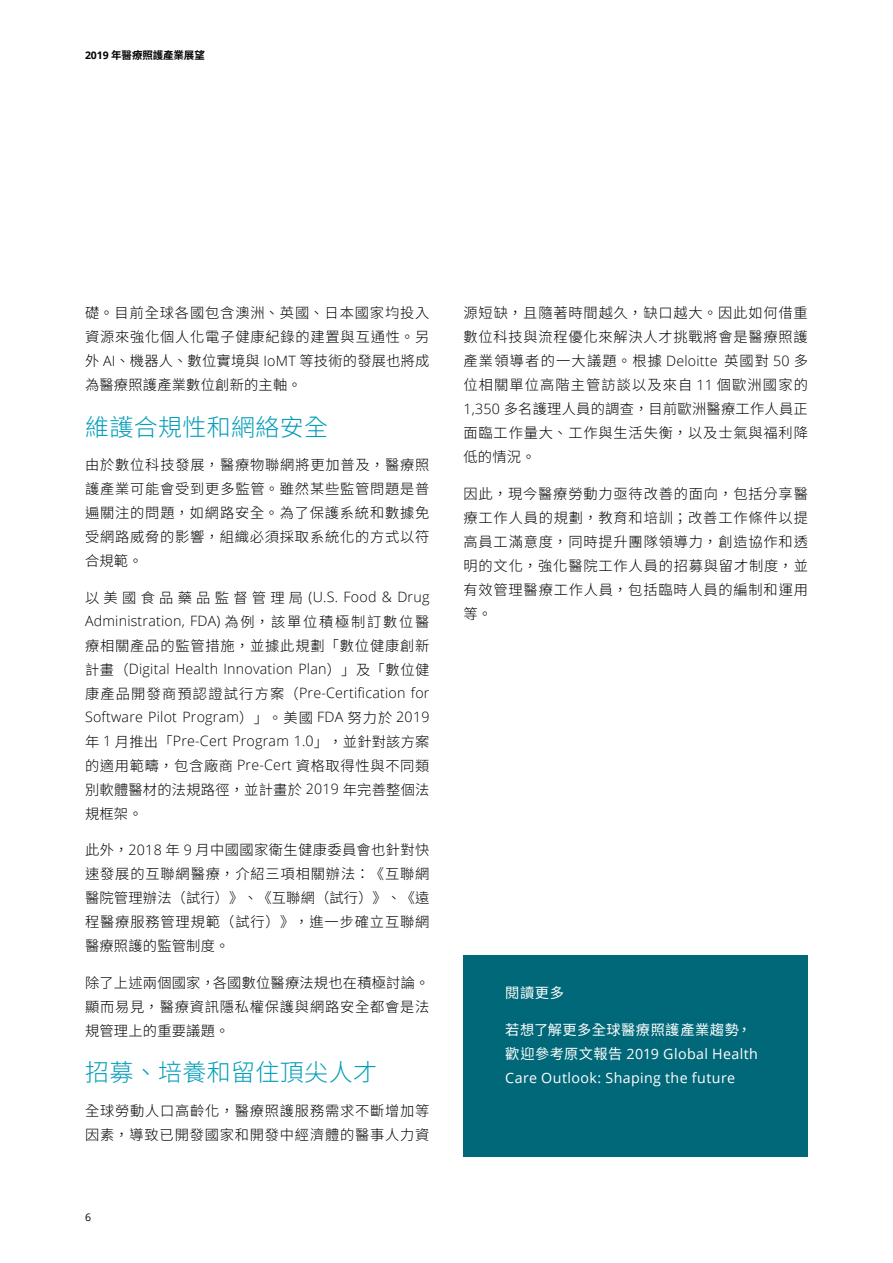
<style>
.page{position:relative;width:893px;height:1263px;background:#fff}
.page>*{position:absolute;margin:0;border:0;box-sizing:border-box;transform-origin:0 0}
.t1{font:300 24px "Noto Sans CJ Ktc";letter-spacing:.015em;color:#009db9}
.t2{font:300 14.25px/24px "Noto Sans CJ Ktc";letter-spacing:.055em;color:#000;text-align:justify}
.t3{font:300 14.25px/24px "Open Sans";letter-spacing:.015em;color:#000}
.t4{font:14.25px/24px "Open Sans";letter-spacing:.03em;color:#fff}
.t5{font:14.25px "Noto Sans CJ Ktc";letter-spacing:.035em;color:#fff}
.t6{font:700 10.5px "Noto Sans CJ Ktc";letter-spacing:-.01em;color:#000}
.t7{font:10.5px "Open Sans";color:#000}
.s1{font-family:"Open Sans"}
.s2{font-family:"Noto Sans CJ Ktc"}
</style>
<div class="page">
<div style="left:463px;top:955px;width:345px;height:202px;background:#006878"></div>
<p class="t6" style="left:85px;top:50px;width:121px"><span class="s1">2019</span> 年醫療照護產業展望</p>
<p class="t2" style="left:85px;top:301px;width:346px">礎。目前全球各國包含澳洲、英國、日本國家均投入資源來強化個人化電子健康紀錄的建置與互通性。另外 <span class="s1">AI</span>、機器人、數位實境與 <span class="s1">IoMT</span> 等技術的發展也將成為醫療照護產業數位創新的主軸。</p>
<h1 class="t1" style="left:85px;top:413px;width:245px">維護合規性和網絡安全</h1>
<p class="t2" style="left:85px;top:453px;width:346px">由於數位科技發展，醫療物聯網將更加普及，醫療照護產業可能會受到更多監管。雖然某些監管問題是普遍關注的問題，如網路安全。為了保護系統和數據免受網路威脅的影響，組織必須採取系統化的方式以符合規範。</p>
<p class="t3" style="left:85px;top:585px;width:346px"><span class="s2">以美國食品藥品監督管理局</span> (U.S. Food &amp; Drug<br>Administration, FDA) <span class="s2">為例，該單位積極制訂數位醫</span></p>
<p class="t2" style="left:85px;top:634px;width:346px">療相關產品的監管措施，並據此規劃「數位健康創新</p>
<p class="t3" style="left:85px;top:657px;width:346px;text-align:justify"><span class="s2">計畫（</span>Digital Health Innovation Plan<span class="s2">）」及「數位健康產品開發商預認證試行方案（</span>Pre-Certification for Software Pilot Program<span class="s2">）」。美國</span> FDA <span class="s2">努力於</span> 2019<span class="s2">年</span> 1 <span class="s2">月推出「</span>Pre-Cert Program 1.0<span class="s2">」，並針對該方案</span></p>
<p class="t2" style="left:85px;top:753px;width:346px">的適用範疇，包含廠商 <span class="s1">Pre-Cert</span> 資格取得性與不同類別軟體醫材的法規路徑，並計畫於 <span class="s1">2019</span> 年完善整個法規框架。</p>
<p class="t2" style="left:85px;top:838px;width:346px">此外，<span class="s1">2018</span> 年 <span class="s1">9</span> 月中國國家衛生健康委員會也針對快速發展的互聯網醫療，介紹三項相關辦法：《互聯網醫院管理辦法（試行）》、《互聯網（試行）》、《遠程醫療服務管理規範（試行）》，進一步確立互聯網醫療照護的監管制度。</p>
<p class="t2" style="left:85px;top:971px;width:346px">除了上述兩個國家，各國數位醫療法規也在積極討論。顯而易見，醫療資訊隱私權保護與網路安全都會是法規管理上的重要議題。</p>
<h1 class="t1" style="left:85px;top:1059px;width:293px">招募、培養和留住頂尖人才</h1>
<p class="t2" style="left:85px;top:1099px;width:346px">全球勞動人口高齡化，醫療照護服務需求不斷增加等因素，導致已開發國家和開發中經濟體的醫事人力資</p>
<p class="t7" style="left:85px;top:1210px;width:8px">6</p>
<p class="t2" style="left:463px;top:301px;width:346px">源短缺，且隨著時間越久，缺口越大。因此如何借重數位科技與流程優化來解決人才挑戰將會是醫療照護產業領導者的一大議題。根據 <span class="s1">Deloitte</span> 英國對 <span class="s1">50</span> 多位相關單位高階主管訪談以及來自 <span class="s1">11</span> 個歐洲國家的<span class="s1">1,350</span> 多名護理人員的調查，目前歐洲醫療工作人員正面臨工作量大、工作與生活失衡，以及士氣與福利降低的情況。</p>
<p class="t2" style="left:463px;top:482px;width:346px">因此，現今醫療勞動力亟待改善的面向，包括分享醫療工作人員的規劃，教育和培訓；改善工作條件以提高員工滿意度，同時提升團隊領導力，創造協作和透明的文化，強化醫院工作人員的招募與留才制度，並有效管理醫療工作人員，包括臨時人員的編制和運用等。</p>
<p class="t5" style="left:505px;top:985px;width:60px">閱讀更多</p>
<p class="t5" style="left:505px;top:1022px;width:248px">若想了解更多全球醫療照護產業趨勢，</p>
<p class="t4" style="left:505px;top:1041px;width:254px"><span class="s2">歡迎參考原文報告</span> 2019 Global Health<br>Care Outlook: Shaping the future</p>
</div>
